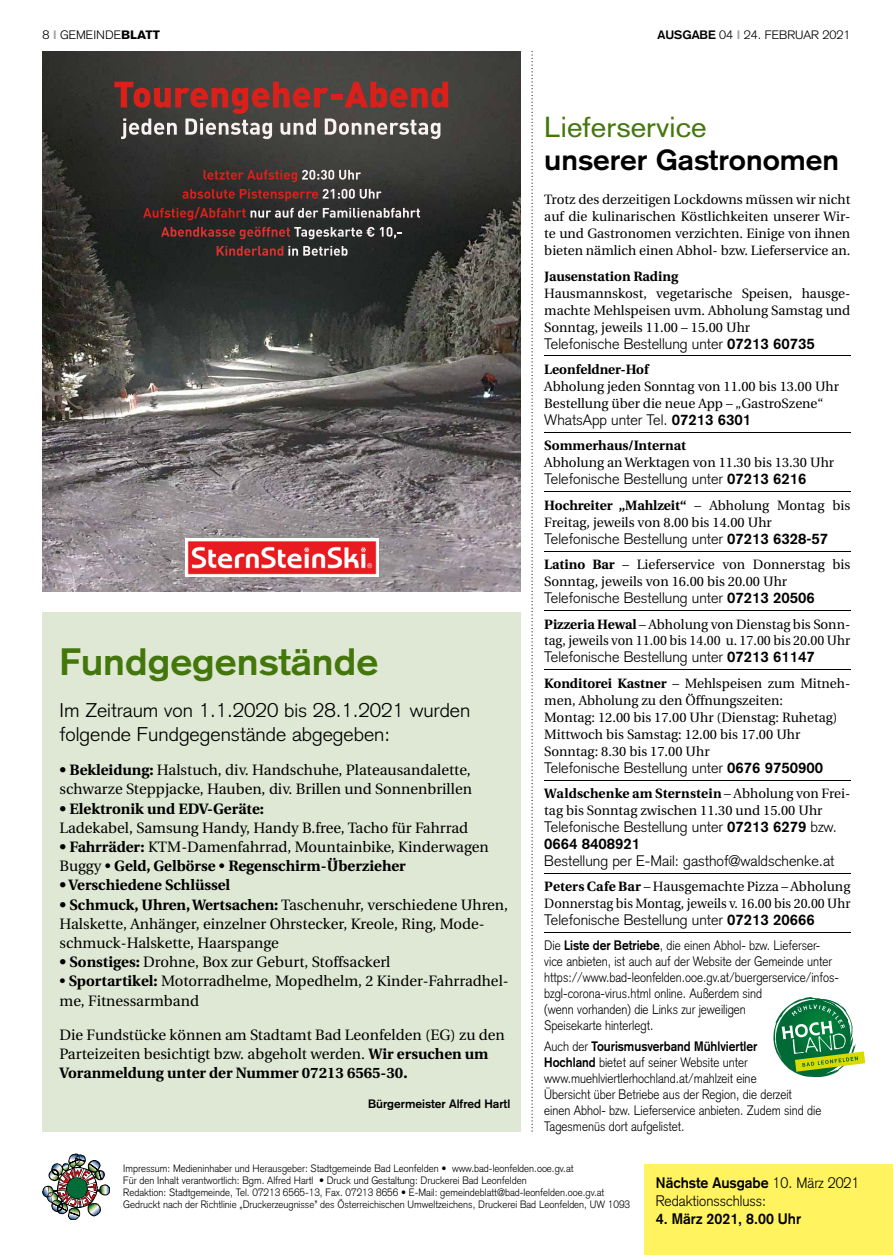
<style>
.page{position:relative;width:893px;height:1255px;background:#fff}
.page>*{position:absolute;margin:0;border:0;box-sizing:border-box;transform-origin:0 0}
.t1{font:700 37.5px "Basic Commercial LT";color:#44770b;scale:1.05 1}
.t2{font:700 28.5px "Basic Commercial LT";color:#000;scale:1.05 1}
.t3{font:28.5px "Basic Commercial LT";color:#44770b;scale:1.05 1}
.t4{font:300 19.5px/24px "Basic Commercial LT";color:#000;scale:1.05 1}
.t5{font:15px/19.2px "Utopia";color:#000}
.t6{font:300 15px/17px "Basic Commercial LT";color:#000}
.t7{font:700 15px "Utopia";color:#000}
.t8{font:300 15px/18px "Basic Commercial LT";color:#000;scale:.95 1}
.t9{font:700 15px "Basic Commercial LT";color:#000;scale:.95 1}
.t10{font:13.5px/17px "Utopia";color:#000}
.t11{font:300 13.5px/16px "Basic Commercial LT";color:#000;scale:.89 1}
.t12{font:700 13.5px "Utopia";color:#000}
.t13{font:300 12px "Basic Commercial LT";color:#000;scale:1.05 1}
.t14{font:700 12px "Basic Commercial LT";color:#000}
.t15{font:300 10.5px/12px "Basic Commercial LT";color:#000;scale:.95 1}
.s1{font-weight:700;color:#9d9e9e}
.s2{font-weight:900}
.s3{font-weight:700}
</style>
<div class="page">
<div style="left:43px;top:612px;width:478px;height:519px;background:#dfe8d4"></div>
<div style="left:644px;top:1163px;width:249px;height:91px;background:#fff360"></div>
<img style="left:43px;top:1153px;width:67px;height:66px">
<svg style="left:531px;top:51px;width:2px;height:1080px"></svg>
<hr style="left:544px;top:356px;width:306px;height:1px;background:#000">
<hr style="left:544px;top:432px;width:306px;height:1px;background:#000">
<hr style="left:544px;top:491px;width:306px;height:1px;background:#000">
<hr style="left:544px;top:551px;width:306px;height:1px;background:#000">
<hr style="left:544px;top:610px;width:306px;height:1px;background:#000">
<hr style="left:544px;top:669px;width:306px;height:1px;background:#000">
<hr style="left:544px;top:780px;width:306px;height:1px;background:#000">
<hr style="left:544px;top:873px;width:306px;height:1px;background:#000">
<hr style="left:544px;top:932px;width:306px;height:1px;background:#000">
<svg style="left:773px;top:997px;width:92px;height:80px"></svg>
<img style="left:43px;top:51px;width:478px;height:540px">
<svg style="left:114px;top:82px;width:334px;height:57px;background:#764d49"></svg>
<img style="left:186px;top:538px;width:192px;height:39px">
<svg style="left:204px;top:170px;width:157px;height:12px;background:#6d4845"></svg>
<svg style="left:183px;top:189px;width:199px;height:12px;background:#653d3c"></svg>
<svg style="left:143px;top:207px;width:277px;height:13px;background:#604a49"></svg>
<svg style="left:161px;top:227px;width:241px;height:12px;background:#614342"></svg>
<svg style="left:217px;top:246px;width:131px;height:10px"></svg>
<p class="t13" style="left:43px;top:28px;width:113px">8 <span class="s1">I</span> GEMEINDE<span class="s2">BLATT</span></p>
<p class="t13" style="left:657px;top:28px;width:185px"><span class="s3">AUSGABE</span> 04 <span class="s1">I</span> 24. FEBRUAR 2021</p>
<h1 class="t1" style="left:60px;top:639px;width:305px">Fundgegenstände</h1>
<h3 class="t4" style="left:60px;top:698px;width:393px">Im Zeitraum von 1.1.2020 bis 28.1.2021 wurden folgende Fundgegenstände abgegeben:</h3>
<p class="t5" style="left:60px;top:760px;width:414px"><span class="s3">• Bekleidung:</span> Halstuch, div. Handschuhe, Plateausandalette, schwarze Steppjacke, Hauben, div. Brillen und Sonnenbrillen</p>
<p class="t7" style="left:60px;top:799px;width:206px">• Elektronik und EDV-Geräte:</p>
<p class="t5" style="left:60px;top:818px;width:410px">Ladekabel, Samsung Handy, Handy B.free, Tacho für Fahrrad</p>
<p class="t5" style="left:60px;top:837px;width:431px"><span class="s3">• Fahrräder:</span> KTM-Damenfahrrad, Mountainbike, Kinderwagen<br>Buggy • <span class="s3">Geld, Gelbörse</span> • <span class="s3">Regenschirm-Überzieher</span></p>
<p class="t7" style="left:60px;top:876px;width:172px">• Verschiedene Schlüssel</p>
<p class="t5" style="left:60px;top:895px;width:450px"><span class="s3">• Schmuck, Uhren, Wertsachen:</span> Taschenuhr, verschiedene Uhren,<br>Halskette, Anhänger, einzelner Ohrstecker, Kreole, Ring, Mode&shy;schmuck-Halskette, Haarspange</p>
<p class="t5" style="left:60px;top:952px;width:332px"><span class="s3">• Sonstiges:</span> Drohne, Box zur Geburt, Stoffsackerl</p>
<p class="t5" style="left:60px;top:972px;width:451px">• <span class="s3">Sportartikel:</span> Motorradhelme, Mopedhelm, 2 Kinder-Fahrradhel&shy;me, Fitnessarmband</p>
<p class="t5" style="left:60px;top:1025px;width:447px">Die Fundstücke können am Stadtamt Bad Leonfelden (EG) zu den<br>Parteizeiten besichtigt bzw. abgeholt werden. <span class="s3">Wir ersuchen um<br>Voranmeldung unter der Nummer 07213 6565-30.</span></p>
<p class="t14" style="left:368px;top:1096px;width:144px">Bürgermeister Alfred Hartl</p>
<h2 class="t3" style="left:544px;top:110px;width:156px">Lieferservice</h2>
<h2 class="t2" style="left:544px;top:143px;width:282px">unserer Gastronomen</h2>
<p class="t10" style="left:544px;top:191px;width:308px;text-align:justify">Trotz des derzeitigen Lockdowns müssen wir nicht auf die kulinarischen Köstlichkeiten unserer Wir&shy;te und Gastronomen verzichten. Einige von ihnen bieten nämlich einen Abhol- bzw. Lieferservice an.</p>
<p class="t12" style="left:544px;top:268px;width:135px">Jausenstation Rading</p>
<p class="t10" style="left:544px;top:285px;width:308px;text-align:justify">Hausmannskost, vegetarische Speisen, hausge&shy;machte Mehlspeisen uvm. Abholung Samstag und Sonntag, jeweils 11.00 – 15.00 Uhr</p>
<p class="t6" style="left:544px;top:335px;width:272px">Telefonische Bestellung unter <span class="s3">07213 60735</span></p>
<p class="t12" style="left:544px;top:361px;width:106px">Leonfeldner-Hof</p>
<p class="t10" style="left:544px;top:378px;width:296px">Abholung jeden Sonntag von 11.00 bis 13.00 Uhr<br>Bestellung über die neue App – „GastroSzene“</p>
<p class="t6" style="left:544px;top:411px;width:208px">WhatsApp unter Tel. <span class="s3">07213 6301</span></p>
<p class="t12" style="left:544px;top:438px;width:143px">Sommerhaus/Internat</p>
<p class="t10" style="left:544px;top:454px;width:291px">Abholung an Werktagen von 11.30 bis 13.30 Uhr</p>
<p class="t6" style="left:544px;top:470px;width:264px">Telefonische Bestellung unter <span class="s3">07213 6216</span></p>
<p class="t10" style="left:544px;top:497px;width:308px"><span class="s3">Hochreiter „Mahlzeit“</span> – Abholung Montag bis<br>Freitag, jeweils von 8.00 bis 14.00 Uhr</p>
<p class="t6" style="left:544px;top:530px;width:285px">Telefonische Bestellung unter <span class="s3">07213 6328-57</span></p>
<p class="t10" style="left:544px;top:556px;width:307px"><span class="s3">Latino Bar</span> – Lieferservice von Donnerstag bis<br>Sonntag, jeweils von 16.00 bis 20.00 Uhr</p>
<p class="t6" style="left:544px;top:589px;width:272px">Telefonische Bestellung unter <span class="s3">07213 20506</span></p>
<p class="t10" style="left:544px;top:615px;width:307px"><span class="s3">Pizzeria Hewal</span> – Abholung von Dienstag bis Sonn - tag, jeweils von 11.00 bis 14.00 u. 17.00 bis 20.00 Uhr</p>
<p class="t6" style="left:544px;top:648px;width:272px">Telefonische Bestellung unter <span class="s3">07213 61147</span></p>
<p class="t10" style="left:544px;top:675px;width:308px"><span class="s3">Konditorei Kastner</span> – Mehlspeisen zum Mitneh&shy;men, Abholung zu den Öffnungszeiten:<br>Montag: 12.00 bis 17.00 Uhr (Dienstag: Ruhetag)<br>Mittwoch bis Samstag: 12.00 bis 17.00 Uhr Sonntag: 8.30 bis 17.00 Uhr</p>
<p class="t6" style="left:544px;top:759px;width:280px">Telefonische Bestellung unter <span class="s3">0676 9750900</span></p>
<p class="t10" style="left:544px;top:785px;width:307px"><span class="s3">Waldschenke am Sternstein</span> – Abholung von Frei&shy;tag bis Sonntag zwischen 11.30 und 15.00 Uhr</p>
<p class="t6" style="left:544px;top:818px;width:294px">Telefonische Bestellung unter <span class="s3">07213 6279</span> bzw.<br><span class="s3">0664 8408921</span></p>
<p class="t6" style="left:544px;top:852px;width:292px">Bestellung per E-Mail: gasthof@waldschenke.at</p>
<p class="t10" style="left:544px;top:878px;width:308px"><span class="s3">Peters Cafe Bar</span> – Hausgemachte Pizza – Abholung<br>Donnerstag bis Montag, jeweils v. 16.00 bis 20.00 Uhr</p>
<p class="t6" style="left:544px;top:911px;width:272px">Telefonische Bestellung unter <span class="s3">07213 20666</span></p>
<p class="t11" style="left:544px;top:937px;width:333px">Die <span class="s3">Liste der Betriebe</span>, die einen Abhol- bzw. Lieferser&shy;vice anbieten, ist auch auf der Website der Gemeinde unter https://www.bad-leonfelden.ooe.gv.at/buergerservice/infos&shy;bzgl-corona-virus.html online. Außerdem sind<br>(wenn vorhanden) die Links zur jeweiligen<br>Speisekarte hinterlegt.</p>
<p class="t11" style="left:544px;top:1038px;width:313px">Auch der <span class="s3">Tourismusverband Mühlviertler<br>Hochland</span> bietet auf seiner Web site unter www.muehlviertlerhochland.at/mahlzeit eine<br>Übersicht über Betriebe aus der Region, die derzeit einen Abhol- bzw. Lieferservice anbieten. Zudem sind die Tagesmenüs dort aufgelistet.</p>
<p class="t15" style="left:123px;top:1162px;width:535px">Impressum: Medieninhaber und Herausgeber: Stadtgemeinde Bad Leonfelden • www.bad-leonfelden.ooe.gv.at<br>Für den Inhalt verantwortlich: Bgm. Alfred Hartl • Druck und Gestaltung: Druckerei Bad Leonfelden<br>Redaktion: Stadtgemeinde, Tel. 07213 6565-13, Fax. 07213 8656 • E-Mail: gemeindeblatt@bad-leonfelden.ooe.gv.at Gedruckt nach der Richtlinie „Druckerzeugnisse” des Österreichischen Umweltzeichens, Druckerei Bad Leonfelden, UW 1093</p>
<p class="t8" style="left:656px;top:1173px;width:216px"><span class="s3">Nächste Ausgabe</span> 10. März 2021<br>Redaktionsschluss:</p>
<p class="t9" style="left:656px;top:1209px;width:154px">4. März 2021, 8.00 Uhr</p>
</div>
